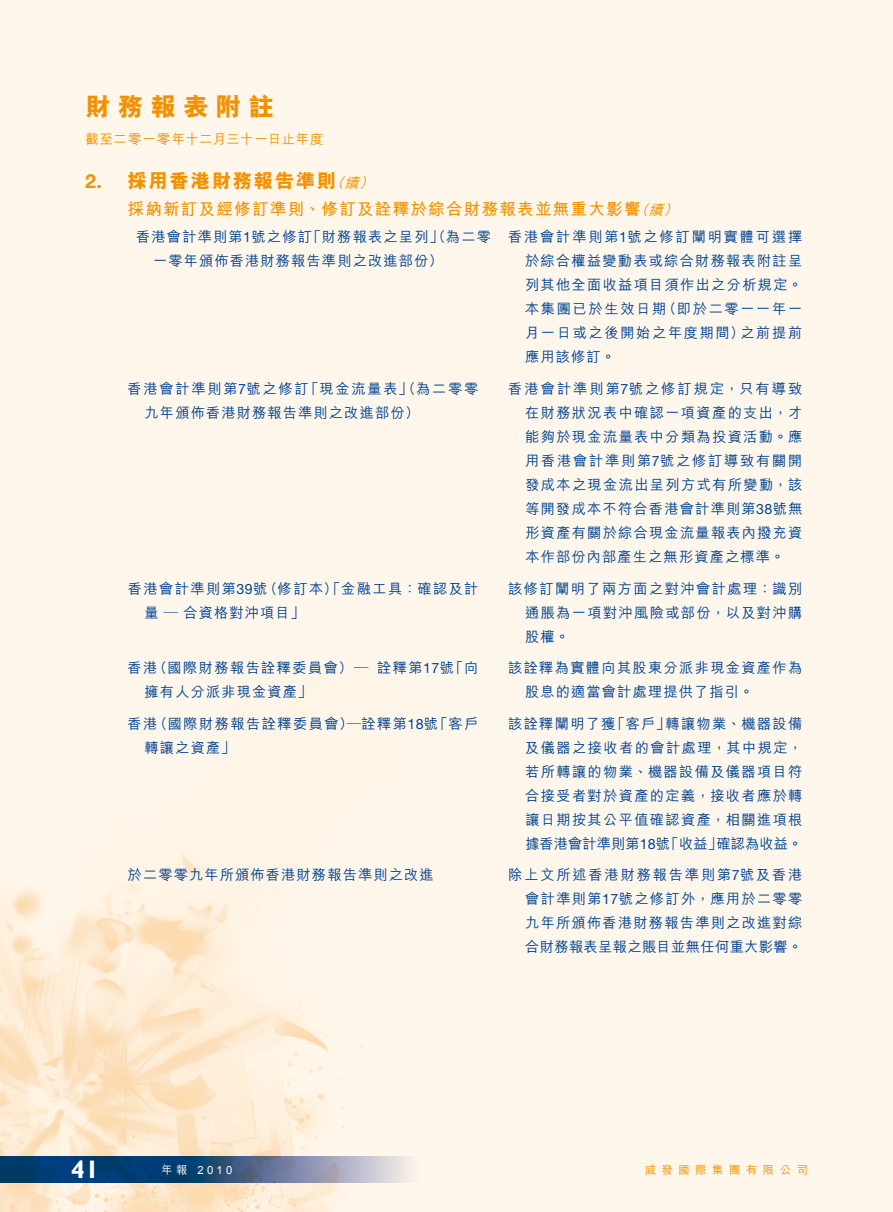
<style>
.page{position:relative;width:893px;height:1212px;background:#fff7ec}
.page>*{position:absolute;margin:0;border:0;box-sizing:border-box;transform-origin:0 0}
.t1{font:800 25.5px "M Hei HK";letter-spacing:.285em;color:#f29200}
.t2{font:700 25.5px "Gill Sans Std";color:#fff}
.t3{font:800 19.5px "M Hei HK";letter-spacing:.08em;color:#f29200}
.t4{font:700 19.5px "Helvetica Neue LT Std";color:#f29200}
.t5{font:700 16.5px "M Hei HK";letter-spacing:.08em;color:#f29200}
.t6{font:500 14.25px/24px "M Hei HK";letter-spacing:.09em;color:#004390}
.t7{font:500 14.25px "M Hei HK";letter-spacing:.125em;color:#004390}
.t8{font:500 14.25px/24px "M Hei HK";letter-spacing:.115em;color:#004390}
.t9{font:500 14.25px "M Hei HK";letter-spacing:.005em;color:#004390}
.t10{font:italic 500 14.25px "M Hei HK";color:#f29200}
.t11{font:500 13.5px "M Hei HK";letter-spacing:.04em;color:#f29200}
.t12{font:500 11.25px "M Hei HK";letter-spacing:.5em;color:#f29200}
.t13{font:11.25px "Arial";color:#fff}
.t14{font:500 11.25px "M Hei HK";color:#fff}
.s1{font-family:"Helvetica Neue LT Std";font-weight:400}
</style>
<div class="page">
<img style="left:0;top:851px;width:401px;height:361px">
<svg style="left:0;top:1157px;width:409px;height:25px;background:#44678f"></svg>
<h1 class="t1" style="left:85px;top:89px;width:191px">財務報表附註</h1>
<p class="t11" style="left:85px;top:129px;width:240px">截至二零一零年十二月三十一日止年度</p>
<h2 class="t4" style="left:85px;top:168px;width:18px">2.</h2>
<h2 class="t3" style="left:128px;top:167px;width:210px">採用香港財務報告準則</h2>
<p class="t10" style="left:359px;top:172px;width:21px">(</p>
<p class="t10" style="left:330px;top:172px;width:21px">（</p>
<p class="t10" style="left:345px;top:172px;width:21px">續</p>
<p class="t5" style="left:128px;top:197px;width:514px">採納新訂及經修訂準則、修訂及詮釋於綜合財務報表並無重大影響</p>
<p class="t6" style="left:307px;top:224px;width:185px">「財務報表之呈列」（為二零</p>
<p class="t10" style="left:663px;top:199px;width:21px">(</p>
<p class="t10" style="left:634px;top:199px;width:21px">（</p>
<p class="t10" style="left:649px;top:199px;width:21px">續</p>
<p class="t6" style="left:153px;top:224px;width:292px;text-indent:-17px">香港會計準則第<span class="s1">1</span>號之修訂<br>一零年頒佈香港財務報告準則之改進部份(</p>
<p class="t6" style="left:508px;top:224px;width:296px;text-align:right">香港會計準則第<span class="s1">1</span>號之修訂闡明實體可選擇於綜合權益變動表或綜合財務報表附註呈列其他全面收益項目須作出之分析規定。（即於二零一一年一</p>
<p class="t8" style="left:525px;top:296px;width:143px">本集團已於生效日期</p>
<p class="t6" style="left:740px;top:320px;width:63px">之前提前</p>
<p class="t8" style="left:525px;top:320px;width:221px">月一日或之後開始之年度期間）應用該修訂。</p>
<p class="t6" style="left:145px;top:376px;width:276px;text-indent:-17px">香港會計準則第<span class="s1">7</span>號之修訂<br>九年頒佈香港財務報告準則之改進部份(</p>
<p class="t6" style="left:525px;top:376px;width:279px;text-align:justify;text-indent:-17px">香港會計準則第<span class="s1">7</span>號之修訂規定，只有導致在財務狀況表中確認一項資產的支出，才能夠於現金流量表中分類為投資活動。應用香港會計準則第<span class="s1">7</span>號之修訂導致有關開發成本之現金流出呈列方式有所變動，該等開發成本不符合香港會計準則第<span class="s1">38</span>號無形資產有關於綜合現金流量報表內撥充資本作部份內部產生之無形資產之標準。</p>
<p class="t6" style="left:263px;top:575px;width:217px">（修訂本）「金融工具：確認及計</p>
<p class="t7" style="left:305px;top:378px;width:175px">「現金流量表」（為二零零</p>
<p class="t6" style="left:145px;top:575px;width:161px;text-indent:-17px">香港會計準則第<span class="s1">39</span>號<br>量 — 合資格對沖項目「</p>
<p class="t6" style="left:525px;top:575px;width:279px;text-align:justify;text-indent:-17px">該修訂闡明了兩方面之對沖會計處理：識別通脹為一項對沖風險或部份，以及對沖購股權。</p>
<p class="t6" style="left:449px;top:655px;width:30px">「向</p>
<p class="t6" style="left:153px;top:655px;width:217px">（國際財務報告詮釋委員會）—</p>
<p class="t6" style="left:145px;top:655px;width:169px;text-indent:-17px">香港<br>擁有人分派非現金資產「</p>
<p class="t6" style="left:525px;top:655px;width:279px;text-indent:-17px">該詮釋為實體向其股東分派非現金資產作為股息的適當會計處理提供了指引。</p>
<p class="t6" style="left:434px;top:710px;width:46px">「客戶</p>
<p class="t6" style="left:377px;top:655px;width:78px">詮釋第<span class="s1">17</span>號</p>
<p class="t6" style="left:153px;top:710px;width:287px">（國際財務報告詮釋委員會）—詮釋第<span class="s1">18</span>號</p>
<p class="t6" style="left:508px;top:710px;width:109px">該詮釋闡明了獲</p>
<p class="t6" style="left:525px;top:734px;width:279px">及儀器之接收者的會計處理，其中規定，</p>
<p class="t6" style="left:525px;top:758px;width:279px">若所轉讓的物業、機器設備及儀器項目符</p>
<p class="t6" style="left:525px;top:782px;width:279px">合接受者對於資產的定義，接收者應於轉</p>
<p class="t6" style="left:525px;top:806px;width:279px">讓日期按其公平值確認資產，相關進項根</p>
<p class="t6" style="left:717px;top:830px;width:87px">確認為收益。</p>
<p class="t6" style="left:145px;top:710px;width:92px;text-indent:-17px">香港<br>轉讓之資產「</p>
<p class="t6" style="left:666px;top:710px;width:138px">轉讓物業、機器設備</p>
<p class="t6" style="left:611px;top:710px;width:61px">「客戶」</p>
<p class="t9" style="left:525px;top:833px;width:146px">據香港會計準則第<span class="s1">18</span>號</p>
<p class="t7" style="left:508px;top:865px;width:296px">除上文所述香港財務報告準則第<span class="s1">7</span>號及香港</p>
<p class="t6" style="left:665px;top:830px;width:59px">「收益」</p>
<p class="t6" style="left:128px;top:862px;width:308px">於二零零九年所頒佈香港財務報告準則之改進</p>
<p class="t6" style="left:525px;top:886px;width:279px;text-align:justify">會計準則第<span class="s1">17</span>號之修訂外，應用於二零零九年所頒佈香港財務報告準則之改進對綜合財務報表呈報之賬目並無任何重大影響。</p>
<h1 class="t2" style="left:71px;top:1154px;width:30px">41</h1>
<p class="t14" style="left:162px;top:1161px;width:27px">年報</p>
<p class="t13" style="left:197px;top:1162px;width:37px">2010</p>
<p class="t12" style="left:645px;top:1162px;width:165px">威發國際集團有限公司</p>
</div>
